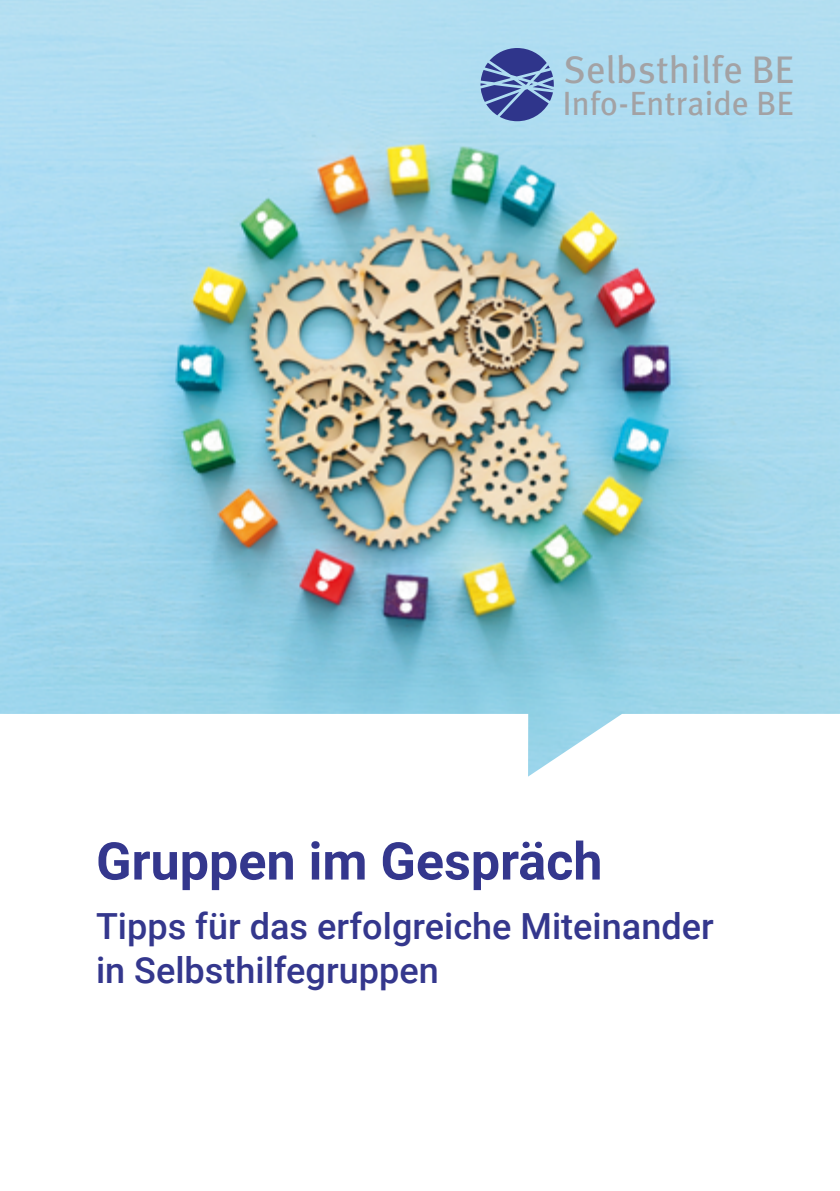
<style>
.page{position:relative;width:840px;height:1191px;background:#fff}
.page>*{position:absolute;margin:0;border:0;box-sizing:border-box;transform-origin:0 0}
.t1{font:700 52px "Roboto";color:#34378d}
.t2{font:38.4px "Meta OT";letter-spacing:-.005em;color:#a3a2a4}
.t3{font:500 36px/43.2px "Roboto";color:#34378d}
.t4{font:33.6px "Meta OT";letter-spacing:-.01em;color:#a3a2a4}
</style>
<div class="page">
<img style="left:0;top:0;width:839px;height:776px">
<svg style="left:480px;top:48px;width:74px;height:73px;background:#6379b4"></svg>
<p class="t2" style="left:562px;top:46px;width:232px">Selbsthilfe BE</p>
<p class="t4" style="left:562px;top:83px;width:232px">Info-Entraide BE</p>
<h1 class="t1" style="left:96px;top:824px;width:507px">Gruppen im Gespräch</h1>
<p class="t3" style="left:96px;top:903px;width:618px">Tipps für das erfolgreiche Miteinander in Selbsthilfegruppen</p>
</div>
